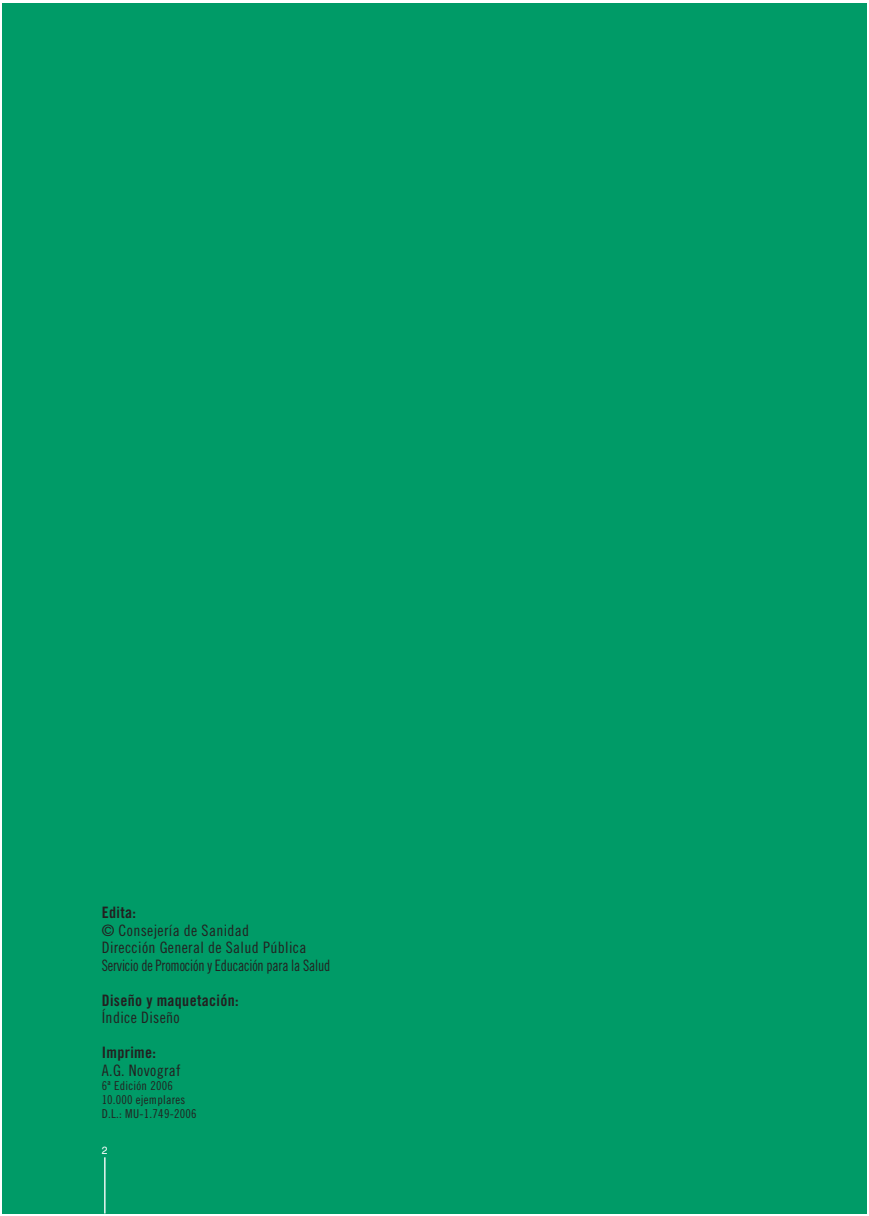
<style>
.page{position:relative;width:869px;height:1216px;background:#fff}
.page>*{position:absolute;margin:0;border:0;box-sizing:border-box;transform-origin:0 0}
.t1{font:15.75px/17.5px "Trade Gothic Cond Eighteen";letter-spacing:.025em;color:#231f20}
.t2{font:15.75px "Trade Gothic Bold Cond Twenty";letter-spacing:.025em;color:#231f20}
.t3{font:12.25px/14px "Trade Gothic Cond Eighteen";letter-spacing:.025em;color:#231f20}
.t4{font:10.5px "Helvetica";color:#fff}
</style>
<div class="page">
<div style="left:2px;top:3px;width:864px;height:1210px;background:#009b67"></div>
<hr style="left:104px;top:1157px;width:1px;height:56px;background:#fff">
<p class="t2" style="left:102px;top:907px;width:36px">Edita:</p>
<p class="t1" style="left:102px;top:922px;width:230px">© Consejería de Sanidad<br>Dirección General de Salud Pública<br>Servicio de Promoción y Educación para la Salud</p>
<p class="t2" style="left:102px;top:994px;width:138px">Diseño y maquetación:</p>
<p class="t1" style="left:102px;top:1010px;width:79px">Índice Diseño</p>
<p class="t2" style="left:102px;top:1047px;width:56px">Imprime:</p>
<p class="t1" style="left:102px;top:1062px;width:80px">A.G. Novograf</p>
<p class="t3" style="left:102px;top:1079px;width:96px">6ª Edición 2006<br>10.000 ejemplares<br>D.L.: MU-1.749-2006</p>
<p class="t4" style="left:102px;top:1146px;width:7px">2</p>
</div>
